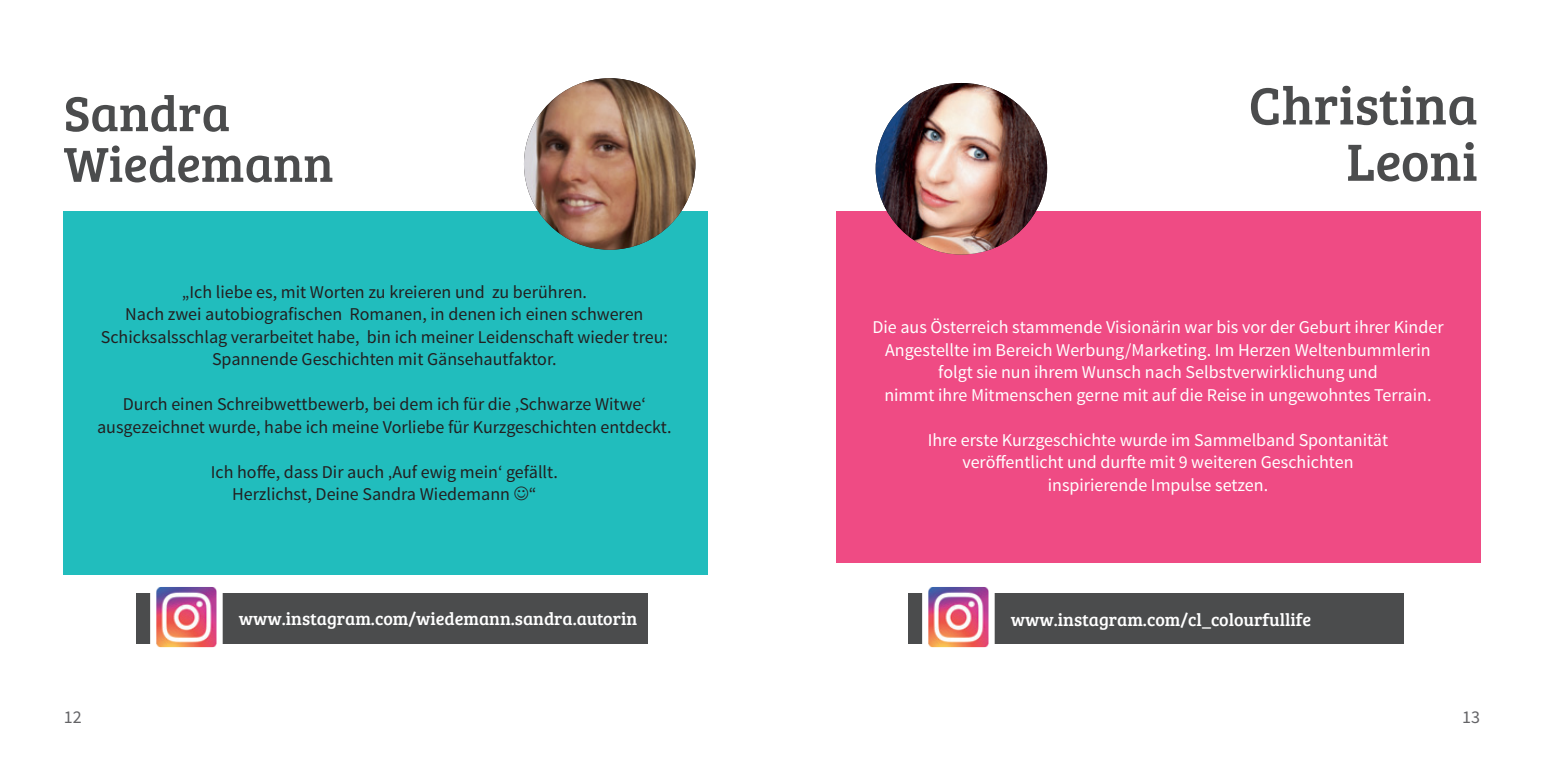
<style>
.page{position:relative;width:1544px;height:766px;background:#fff}
.page>*{position:absolute;margin:0;border:0;box-sizing:border-box;transform-origin:0 0}
.t1{font:54px/56.2px "Bree Serif";color:#4b4c4d;text-align:right}
.t2{font:50.62px/50.6px "Bree Serif";color:#4b4c4d}
.t3{font:18px/22.5px "Source Sans Pro";color:#231f20;text-align:center}
.t4{font:18px/22.5px "Source Sans Pro";color:#fff;text-align:center}
.t5{font:18px "Bree Serif";color:#fff}
.t6{font:18px "Source Sans Pro";color:#636366}
</style>
<div class="page">
<div style="left:136px;top:592px;width:511px;height:51px;background:#4b4c4d"></div>
<div style="left:64px;top:212px;width:644px;height:363px;background:#21bdbd"></div>
<img style="left:524px;top:78px;width:171px;height:172px;border-radius:86px">
<img style="left:157px;top:587px;width:59px;height:59px">
<div style="left:150px;top:580px;width:73px;height:73px;border:6px solid #fff"></div>
<div style="left:908px;top:592px;width:495px;height:51px;background:#4b4c4d"></div>
<div style="left:836px;top:212px;width:644px;height:351px;background:#ef4b84"></div>
<img style="left:875px;top:83px;width:172px;height:171px;border-radius:86px">
<img style="left:929px;top:587px;width:58px;height:59px">
<div style="left:922px;top:580px;width:72px;height:73px;border:6px solid #fff"></div>
<h2 class="t2" style="left:64px;top:86px;width:271px">Sandra<br>Wiedemann</h2>
<p class="t3" style="left:101px;top:280px;width:569px">„Ich liebe es, mit Worten zu kreieren und zu berühren.<br>Nach zwei autobiografischen Romanen, in denen ich einen schweren Schicksalsschlag verarbeitet habe, bin ich meiner Leidenschaft wieder treu:<br>Spannende Geschichten mit Gänsehautfaktor.</p>
<p class="t3" style="left:97px;top:393px;width:576px">Durch einen Schreibwettbewerb, bei dem ich für die ‚Schwarze Witwe‘ ausgezeichnet wurde, habe ich meine Vorliebe für Kurzgeschichten entdeckt.</p>
<p class="t3" style="left:211px;top:460px;width:349px">Ich hoffe, dass Dir auch ‚Auf ewig mein‘ gefällt.<br>Herzlichst, Deine Sandra Wiedemann “</p>
<p class="t5" style="left:239px;top:605px;width:400px">www.instagram.com/wiedemann.sandra.autorin</p>
<h1 class="t1" style="left:1248px;top:75px;width:231px">Christina<br>Leoni</h1>
<p class="t4" style="left:872px;top:316px;width:573px">Die aus Österreich stammende Visionärin war bis vor der Geburt ihrer Kinder Angestellte im Bereich Werbung/Marketing. Im Herzen Weltenbummlerin folgt sie nun ihrem Wunsch nach Selbstverwirklichung und<br>nimmt ihre Mitmenschen gerne mit auf die Reise in ungewohntes Terrain.</p>
<p class="t4" style="left:927px;top:429px;width:462px">Ihre erste Kurzgeschichte wurde im Sammelband Spontanität veröffentlicht und durfte mit 9 weiteren Geschichten inspirierende Impulse setzen.</p>
<p class="t5" style="left:1011px;top:606px;width:302px">www.instagram.com/cl_colourfullife</p>
<p class="t6" style="left:64px;top:705px;width:19px">12</p>
<p class="t6" style="left:1462px;top:705px;width:19px">13</p>
</div>
